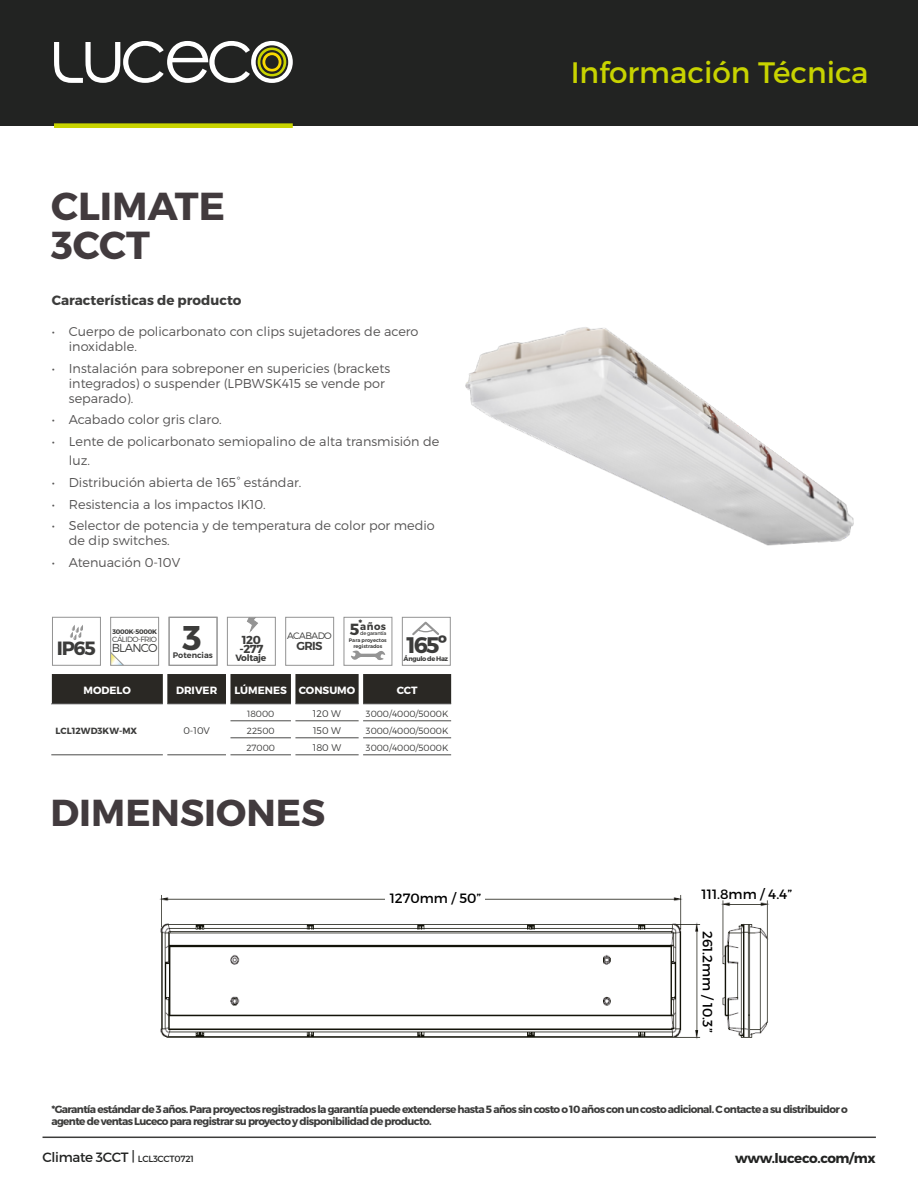
<style>
.page{position:relative;width:918px;height:1188px;background:#fff}
.page>*{position:absolute;margin:0;border:0;box-sizing:border-box;transform-origin:0 0}
.t1{font:700 39px/39px "Montserrat";color:#423b3e}
.t2{font:700 37.5px "Montserrat";color:#423b3e}
.t3{font:700 34.35px "Montserrat";color:#3c3c3b}
.t4{font:29.55px "Montserrat";color:#c8d300}
.t5{font:700 22.5px "Montserrat";letter-spacing:-.08em;color:#3c3c3b}
.t6{font:700 19.2px "Montserrat";color:#3c3c3b}
.t7{font:13.5px "Montserrat";color:#000}
.t8{font:700 13.5px "Montserrat";color:#3c3c3b}
.t9{font:13.5px "Montserrat";letter-spacing:-.025em;color:#222322}
.t10{font:700 13.5px "Montserrat";letter-spacing:-.025em;color:#222322}
.t11{font:300 12.9px/15px "Montserrat";color:#555454}
.t12{font:700 11.55px/9.1px "Montserrat";letter-spacing:-.035em;color:#3c3c3b}
.t13{font:300 11.55px "Montserrat";letter-spacing:-.06em;color:#3c3c3b}
.t14{font:600 11.55px "Montserrat";color:#3c3c3b}
.t15{font:700 10.5px/12px "Montserrat";letter-spacing:-.06em;color:#3c3c3b}
.t16{font:700 10.5px "Montserrat";color:#fff}
.t17{font:700 10.05px "Montserrat";color:#3c3c3b}
.t18{font:300 9.6px "Montserrat";color:#3c3c3b}
.t19{font:300 9.3px "Montserrat";letter-spacing:-.06em;color:#3c3c3b}
.t20{font:700 9.15px "Montserrat";letter-spacing:-.03em;color:#3c3c3b}
.t21{font:300 9px "Montserrat";color:#3c3c3b}
.t22{font:700 9px "Montserrat";color:#3c3c3b}
.t23{font:600 8.1px "Montserrat";color:#3c3c3b}
.t24{font:300 7.65px "Montserrat";letter-spacing:-.065em;color:#3c3c3b}
.t25{font:700 6.6px "Montserrat";letter-spacing:-.045em;color:#3c3c3b}
.t26{font:600 5.1px/6.8px "Montserrat";color:#3c3c3b;text-align:center}
.t27{font:5.1px "Montserrat";letter-spacing:-.045em;color:#3c3c3b}
.s1{font-size:16.2px}
.s2{font-size:9px}
</style>
<div class="page">
<hr style="left:43px;top:1137px;width:833px;height:1px;background:#3c3c3b">
<div style="left:0;top:0;width:918px;height:126px;background:#222322"></div>
<div style="left:54px;top:123px;width:239px;height:5px;background:#c8d300"></div>
<svg style="left:54px;top:41px;width:239px;height:42px"></svg>
<div style="left:52px;top:617px;width:49px;height:49px;border:1px solid #949494"></div>
<svg style="left:70px;top:625px;width:13px;height:15px"></svg>
<div style="left:110px;top:617px;width:49px;height:49px;border:1px solid #949494"></div>
<svg style="left:110px;top:651px;width:15px;height:15px"></svg>
<svg style="left:247px;top:619px;width:11px;height:14px"></svg>
<div style="left:227px;top:617px;width:49px;height:49px;border:1px solid #949494"></div>
<hr style="left:230px;top:720px;width:61px;height:1px;background:#4a4a49">
<hr style="left:295px;top:720px;width:64px;height:1px;background:#4a4a49">
<hr style="left:363px;top:720px;width:88px;height:1px;background:#4a4a49">
<hr style="left:230px;top:738px;width:61px;height:1px;background:#4a4a49">
<hr style="left:295px;top:738px;width:64px;height:1px;background:#4a4a49">
<hr style="left:363px;top:738px;width:88px;height:1px;background:#4a4a49">
<hr style="left:51px;top:755px;width:112px;height:1px;background:#4a4a49">
<hr style="left:167px;top:755px;width:59px;height:1px;background:#4a4a49">
<hr style="left:230px;top:755px;width:61px;height:1px;background:#4a4a49">
<hr style="left:295px;top:755px;width:64px;height:1px;background:#4a4a49">
<hr style="left:363px;top:755px;width:88px;height:1px;background:#4a4a49">
<svg style="left:51px;top:674px;width:400px;height:30px;background:#35332f"></svg>
<div style="left:169px;top:617px;width:49px;height:49px;border:1px solid #949494"></div>
<div style="left:285px;top:617px;width:49px;height:49px;border:1px solid #949494"></div>
<div style="left:343px;top:617px;width:49px;height:49px;border:1px solid #949494"></div>
<svg style="left:351px;top:650px;width:34px;height:10px"></svg>
<div style="left:402px;top:617px;width:49px;height:49px;border:1px solid #949494"></div>
<svg style="left:412px;top:621px;width:27px;height:15px"></svg>
<img style="left:465px;top:327px;width:389px;height:219px">
<img style="left:159px;top:895px;width:610px;height:144px">
<div style="left:386px;top:886px;width:99px;height:28px;background:#fff"></div>
<svg style="left:735px;top:895px;width:21px;height:9px"></svg>
<div style="left:683px;top:952px;width:13px;height:68px;background:#fff"></div>
<h1 class="t1" style="left:51px;top:187px;width:175px">CLIMATE<br>3CCT</h1>
<p class="t8" style="left:52px;top:292px;width:191px">Características de producto</p>
<p class="t11" style="left:69px;top:324px;width:351px;text-indent:-17px">• Cuerpo de policarbonato con clips sujetadores de acero inoxidable.</p>
<p class="t11" style="left:69px;top:360px;width:323px;text-indent:-17px">• Instalación para sobreponer en supericies (brackets integrados) o suspender (LPBWSK415 se vende por separado).</p>
<p class="t11" style="left:52px;top:412px;width:171px">• Acabado color gris claro.</p>
<p class="t11" style="left:69px;top:431px;width:372px;line-height:19.5px;text-indent:-17px">• Lente de policarbonato semiopalino de alta transmisión de luz.</p>
<p class="t11" style="left:52px;top:475px;width:251px">• Distribución abierta de 165° estándar.</p>
<p class="t11" style="left:52px;top:496px;width:215px">• Resistencia a los impactos IK10.</p>
<p class="t11" style="left:69px;top:518px;width:368px;text-indent:-17px">• Selector de potencia y de temperatura de color por medio de dip switches.</p>
<p class="t11" style="left:52px;top:555px;width:130px">• Atenuación 0-10V</p>
<h3 class="t6" style="left:57px;top:636px;width:41px">IP65</h3>
<p class="t25" style="left:112px;top:628px;width:46px">3000K-5000K</p>
<p class="t24" style="left:112px;top:634px;width:46px">CÁLIDO-FRIO</p>
<p class="t13" style="left:112px;top:641px;width:47px">BLANCO</p>
<h3 class="t3" style="left:183px;top:617px;width:21px">3</h3>
<p class="t19" style="left:287px;top:630px;width:46px">ACABADO</p>
<p class="t12" style="left:239px;top:635px;width:26px">120 -277</p>
<p class="t14" style="left:297px;top:639px;width:28px">GRIS</p>
<p class="t23" style="left:173px;top:651px;width:42px">Potencias</p>
<p class="t20" style="left:235px;top:652px;width:32px">Voltaje</p>
<p class="t15" style="left:359px;top:618px;width:5px">*</p>
<h3 class="t5" style="left:344px;top:631px;width:45px">180º</h3>
<p class="t17" style="left:350px;top:620px;width:38px"><span class="s1">5</span>años</p>
<p class="t27" style="left:360px;top:630px;width:28px">de garantía</p>
<p class="t26" style="left:349px;top:636px;width:39px">Para proyectos registrados</p>
<h3 class="t5" style="left:406px;top:631px;width:42px">165º</h3>
<p class="t25" style="left:404px;top:654px;width:46px">Ángulo de Haz</p>
<p class="t16" style="left:84px;top:684px;width:49px">MODELO</p>
<p class="t16" style="left:176px;top:684px;width:43px">DRIVER</p>
<p class="t16" style="left:234px;top:684px;width:122px">LÚMENES CONSUMO</p>
<p class="t16" style="left:397px;top:684px;width:22px">CCT</p>
<p class="t22" style="left:56px;top:725px;width:83px">LCL12WD3KW-MX</p>
<p class="t18" style="left:183px;top:725px;width:28px">0-10V</p>
<p class="t21" style="left:247px;top:708px;width:29px">18000</p>
<p class="t18" style="left:313px;top:708px;width:30px">120 W</p>
<p class="t21" style="left:366px;top:708px;width:84px">3000/4000/5000K</p>
<p class="t21" style="left:247px;top:725px;width:29px">22500</p>
<p class="t18" style="left:313px;top:725px;width:29px">150 W</p>
<p class="t21" style="left:366px;top:725px;width:84px">3000/4000/5000K</p>
<p class="t21" style="left:246px;top:742px;width:30px">27000</p>
<p class="t18" style="left:313px;top:742px;width:30px">180 W</p>
<p class="t21" style="left:366px;top:742px;width:84px">3000/4000/5000K</p>
<h2 class="t2" style="left:51px;top:789px;width:276px">DIMENSIONES</h2>
<h3 class="t4" style="left:571px;top:54px;width:299px">Información Técnica</h3>
<p class="t7" style="left:390px;top:890px;width:93px">1270mm / 50”</p>
<p class="t7" style="left:702px;top:886px;width:92px">111.8mm / 4.4”</p>
<p class="t7" style="left:716px;top:931px;width:103px;rotate:90deg">261.2mm / 10.3”</p>
<p class="t15" style="left:51px;top:1104px;width:798px">*Garantía estándar de 3 años. Para proyectos registrados la garantía puede extenderse hasta 5 años sin costo o 10 años con un costo adicional. C ontacte a su distribuidor o agente de ventas Luceco para registrar su proyecto y disponibilidad de producto.</p>
<p class="t9" style="left:43px;top:1149px;width:153px">Climate 3CCT | <span class="s2">LCL3CCT0721</span></p>
<p class="t10" style="left:735px;top:1150px;width:142px">www.luceco.com/mx</p>
</div>
